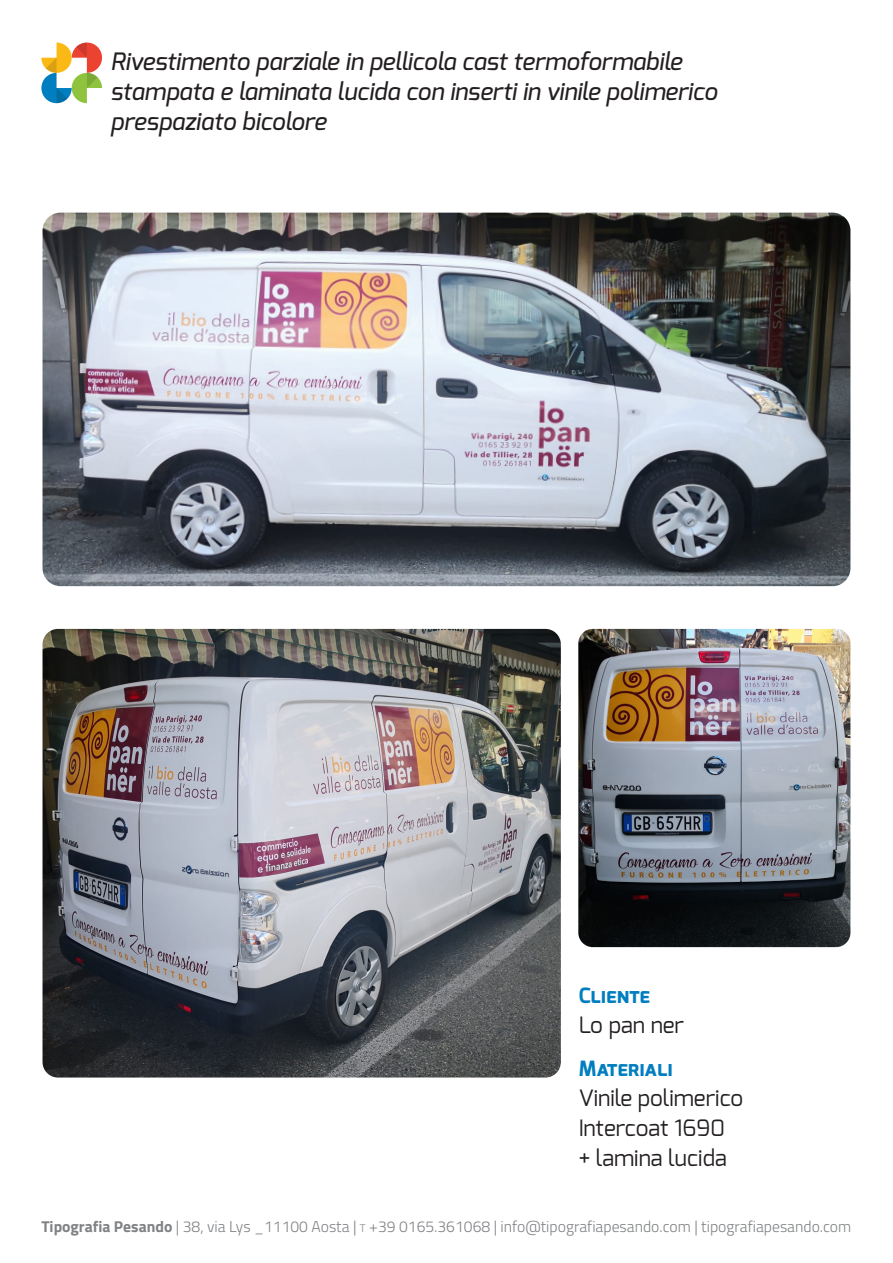
<style>
.page{position:relative;width:893px;height:1263px;background:#fff}
.page>*{position:absolute;margin:0;border:0;box-sizing:border-box;transform-origin:0 0}
.t1{font:italic 500 24px "Exo";color:#231f20}
.t2{font:22.5px "Exo";color:#231f20}
.t3{font:700 21px "Exo";letter-spacing:-.005em;color:#007ebf}
.t4{font:300 15.75px "Titillium";color:#808285}
.s1{font-weight:700}
.s2{font-size:10.95px}
</style>
<div class="page">
<svg style="left:41px;top:42px;width:61px;height:62px"></svg>
<img style="left:43px;top:629px;width:518px;height:448px">
<img style="left:43px;top:213px;width:807px;height:373px">
<img style="left:578px;top:629px;width:272px;height:318px">
<p class="t1" style="left:111px;top:46px;width:573px">Rivestimento parziale in pellicola cast termoformabile</p>
<p class="t1" style="left:111px;top:76px;width:608px">stampata e laminata lucida con inserti in vinile polimerico</p>
<p class="t1" style="left:111px;top:106px;width:217px">prespaziato bicolore</p>
<p class="t3" style="left:579px;top:982px;width:73px">Cliente</p>
<p class="t2" style="left:579px;top:1010px;width:107px">Lo pan ner</p>
<p class="t3" style="left:579px;top:1055px;width:95px">Materiali</p>
<p class="t2" style="left:579px;top:1083px;width:166px">Vinile polimerico</p>
<p class="t2" style="left:579px;top:1113px;width:148px">Intercoat 1690</p>
<p class="t2" style="left:579px;top:1143px;width:150px">+ lamina lucida</p>
<p class="t4" style="left:41px;top:1215px;width:811px"><span class="s1">Tipografia Pesando</span> | 38, via Lys _11100 Aosta | <span class="s2">t</span> +39 0165.361068 | info@tipografiapesando.com | tipografiapesando.com</p>
</div>
